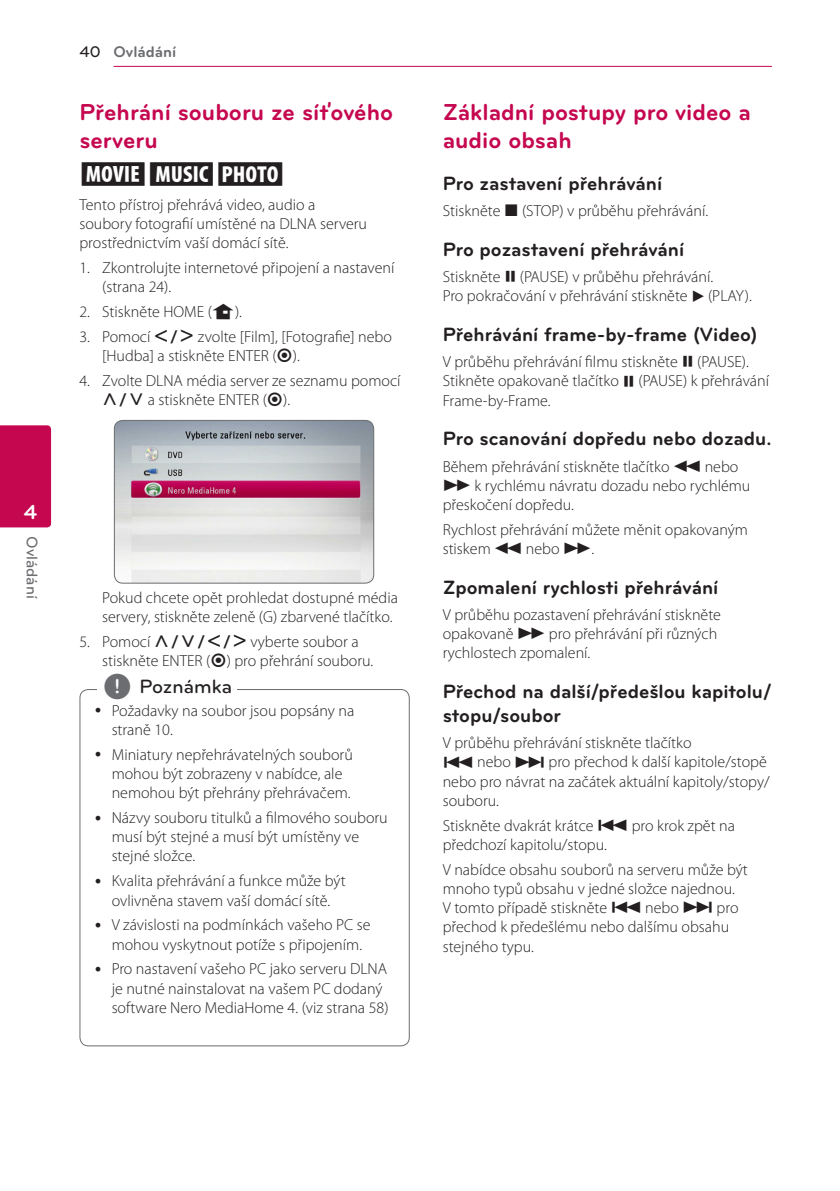
<style>
.page{position:relative;width:840px;height:1191px;background:#fff}
.page>*{position:absolute;margin:0;border:0;box-sizing:border-box;transform-origin:0 0}
.Title_2{font:700 24px/28px "Bryant LG";color:#c50750}
.Content_text_Light{font:24px "UPSYS Common";color:#231f20}
.t1{font:700 21px "Bryant LG";color:#fff}
.Title_3{font:700 20px/24px "Bryant LG";color:#231f20}
.t2{font:500 20px "Bryant LG";color:#231f20}
.Content_text_Light-2{font:300 16px/19.2px "Myriad Pro";color:#231f20}
.Content_text_Num{font:300 16px/19.2px "Myriad Pro";color:#231f20}
.Contents_Text_Sub_Nu{font:300 16px/19.2px "Myriad Pro";color:#231f20}
.t3{font:700 16px "Bryant LG";color:#6c6d70}
.t4{font:500 16px "Bryant LG";color:#6c6d70}
.s1{font-weight:500;color:#231f20}
.s2{font-family:"UPSYS Common";font-weight:400}
.s3{font-family:"UPSYS Common";font-weight:400;font-size:30px;color:#6c6d70}
</style>
<div class="page">
<hr style="left:113px;top:66px;width:658px;height:1px;background:#c50750">
<div style="left:0;top:425px;width:51px;height:102px;background:#c50750"></div>
<img style="left:114px;top:420px;width:259px;height:163px">
<div style="left:114px;top:420px;width:260px;height:163px;border:1px solid #6c6d70;border-radius:9px"></div>
<div style="left:79px;top:689px;width:330px;height:357px;border:1px solid #6c6d70;border-radius:9px"></div>
<div style="left:97px;top:683px;width:140px;height:20px;background:#fff"></div>
<h2 class="t1" style="left:24px;top:499px;width:15px">4</h2>
<p class="t4" style="left:42px;top:536px;width:64px;rotate:90deg">Ovládání</p>
<p class="t3" style="left:79px;top:42px;width:98px"><span class="s1">40</span> Ovládání</p>
<p class="Title_2" style="left:79px;top:98px;width:315px">Přehrání souboru ze síťového serveru</p>
<p class="Content_text_Light" style="left:79px;top:160px;width:207px">YUI</p>
<p class="Content_text_Light-2" style="left:79px;top:195px;width:289px">Tento přístroj přehrává video, audio a soubory fotografií umístěné na DLNA serveru prostřednictvím vaší domácí sítě.</p>
<p class="Content_text_Num" style="left:102px;top:258px;width:293px;text-indent:-23px">1. Zkontrolujte internetové připojení a nastavení (strana 24).</p>
<p class="Content_text_Num" style="left:79px;top:302px;width:164px">2. Stiskněte HOME (<span class="s2">N</span>).</p>
<p class="Content_text_Num" style="left:102px;top:327px;width:291px;text-indent:-23px">3. Pomocí <span class="s2">A/D</span> zvolte [Film], [Fotografie] nebo [Hudba] a stiskněte ENTER (<span class="s2">B</span>).</p>
<p class="Content_text_Num" style="left:102px;top:371px;width:300px;text-indent:-23px">4. Zvolte DLNA média server ze seznamu pomocí<br><span class="s2">W/S</span> a stiskněte ENTER (<span class="s2">B</span>).</p>
<p class="Contents_Text_Sub_Nu" style="left:102px;top:587px;width:297px">Pokud chcete opět prohledat dostupné média servery, stiskněte zeleně (G) zbarvené tlačítko.</p>
<p class="Content_text_Num" style="left:102px;top:631px;width:272px;text-indent:-23px">5. Pomocí <span class="s2">W/S/A/D</span> vyberte soubor a stiskněte ENTER (<span class="s2">B</span>) pro přehrání souboru.</p>
<p class="Content_text_Light-2" style="left:112px;top:700px;width:244px">Požadavky na soubor jsou popsány na straně 10.</p>
<p class="Content_text_Light-2" style="left:112px;top:744px;width:242px">Miniatury nepřehrávatelných souborů mohou být zobrazeny v nabídce, ale nemohou být přehrány přehrávačem.</p>
<p class="Content_text_Light-2" style="left:112px;top:808px;width:277px">Názvy souboru titulků a filmového souboru musí být stejné a musí být umístěny ve stejné složce.</p>
<p class="Content_text_Light-2" style="left:112px;top:871px;width:235px">Kvalita přehrávání a funkce může být ovlivněna stavem vaší domácí sítě.</p>
<p class="Content_text_Light-2" style="left:112px;top:915px;width:260px">V závislosti na podmínkách vašeho PC se mohou vyskytnout potíže s připojením.</p>
<p class="Content_text_Light-2" style="left:112px;top:959px;width:278px">Pro nastavení vašeho PC jako serveru DLNA je nutné nainstalovat na vašem PC dodaný software Nero MediaHome 4. (viz strana 58)</p>
<p class="t2" style="left:103px;top:674px;width:130px"><span class="s3">,</span> Poznámka</p>
<p class="Title_2" style="left:442px;top:98px;width:309px">Základní postupy pro video a audio obsah</p>
<p class="Title_3" style="left:442px;top:171px;width:221px">Pro zastavení přehrávání</p>
<p class="Content_text_Light-2" style="left:442px;top:201px;width:267px">Stiskněte <span class="s2">Z</span> (STOP) v průběhu přehrávání.</p>
<p class="Title_3" style="left:442px;top:237px;width:243px">Pro pozastavení přehrávání</p>
<p class="Content_text_Light-2" style="left:442px;top:267px;width:310px">Stiskněte <span class="s2">M</span> (PAUSE) v průběhu přehrávání.<br>Pro pokračování v přehrávání stiskněte <span class="s2">D</span> (PLAY).</p>
<p class="Title_3" style="left:442px;top:322px;width:316px">Přehrávání frame-by-frame (Video)</p>
<p class="Content_text_Light-2" style="left:442px;top:352px;width:328px">V průběhu přehrávání filmu stiskněte <span class="s2">M</span> (PAUSE).<br>Stikněte opakovaně tlačítko <span class="s2">M</span> (PAUSE) k přehrávání<br>Frame-by-Frame.</p>
<p class="Title_3" style="left:442px;top:426px;width:330px">Pro scanování dopředu nebo dozadu.</p>
<p class="Content_text_Light-2" style="left:442px;top:456px;width:309px">Během přehrávání stiskněte tlačítko <span class="s2">C</span> nebo<br><span class="s2">V</span> k rychlému návratu dozadu nebo rychlému přeskočení dopředu.</p>
<p class="Content_text_Light-2" style="left:442px;top:520px;width:306px">Rychlost přehrávání můžete měnit opakovaným stiskem <span class="s2">C</span> nebo <span class="s2">V</span>.</p>
<p class="Title_3" style="left:442px;top:575px;width:277px">Zpomalení rychlosti přehrávání</p>
<p class="Content_text_Light-2" style="left:442px;top:605px;width:280px">V průběhu pozastavení přehrávání stiskněte opakovaně <span class="s2">V</span> pro přehrávání při různých rychlostech zpomalení.</p>
<p class="Title_3" style="left:442px;top:679px;width:330px">Přechod na další/předešlou kapitolu/ stopu/soubor</p>
<p class="Content_text_Light-2" style="left:442px;top:733px;width:328px">V průběhu přehrávání stiskněte tlačítko<br><span class="s2">C</span> nebo <span class="s2">V</span> pro přechod k další kapitole/stopě nebo pro návrat na začátek aktuální kapitoly/stopy/ souboru.</p>
<p class="Content_text_Light-2" style="left:442px;top:815px;width:293px">Stiskněte dvakrát krátce <span class="s2">C</span> pro krok zpět na předchozí kapitolu/stopu.</p>
<p class="Content_text_Light-2" style="left:442px;top:859px;width:306px">V nabídce obsahu souborů na serveru může být mnoho typů obsahu v jedné složce najednou.<br>V tomto případě stiskněte <span class="s2">C</span> nebo <span class="s2">V</span> pro přechod k předešlému nebo dalšímu obsahu stejného typu.</p>
</div>
